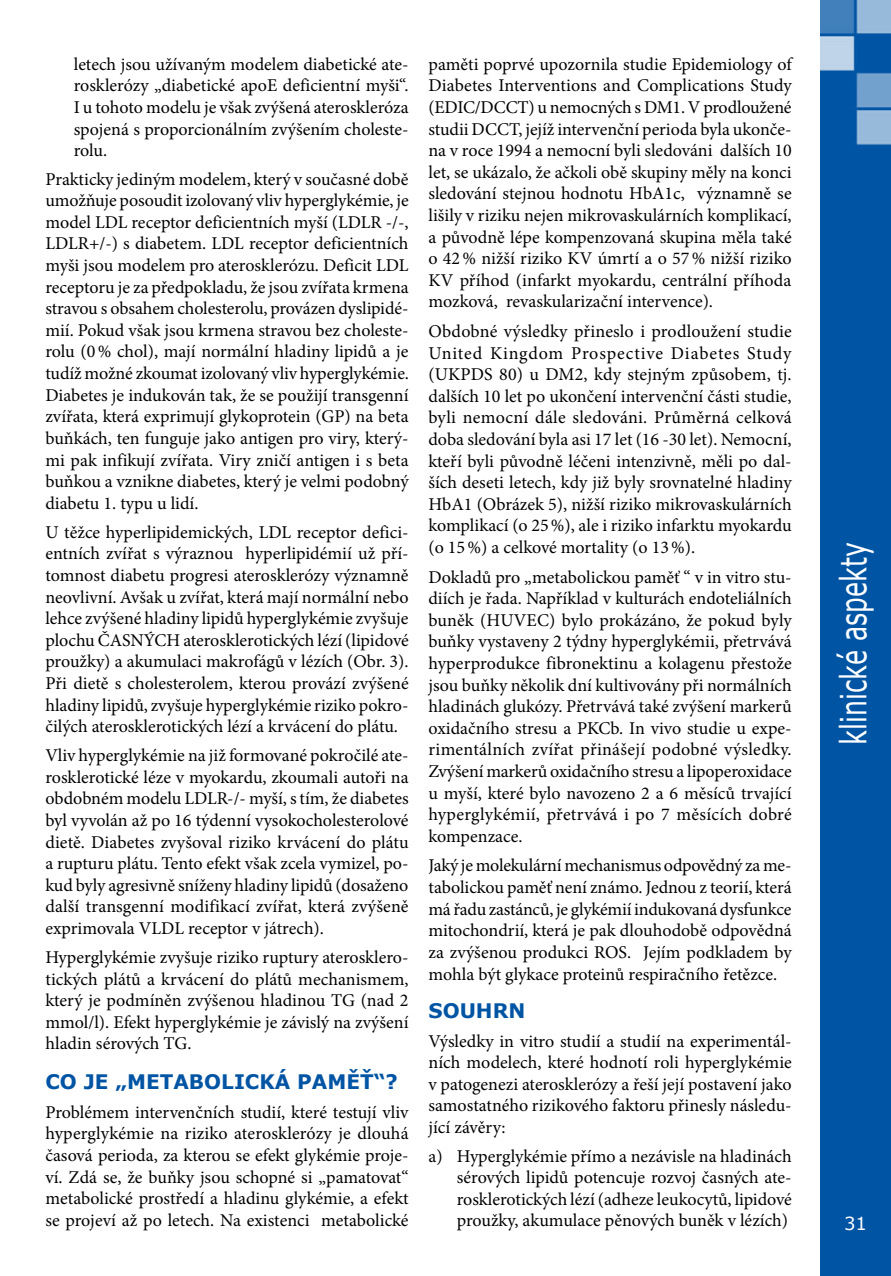
<style>
.page{position:relative;width:891px;height:1276px;background:#fff}
.page>*{position:absolute;margin:0;border:0;box-sizing:border-box;transform-origin:0 0}
.t1{font:36px "Verdana";color:#fff;scale:.7 1}
.t2{font:700 20px "Verdana";color:#0054a4}
.t3{font:18px/21.6px "Minion Pro";color:#000;text-align:justify}
.t4{font:18px "Verdana";color:#fff}
</style>
<div class="page">
<div style="left:820px;top:0;width:70px;height:1276px;background:#0054a4"></div>
<p class="t3" style="left:74px;top:53px;width:336px">letech jsou užívaným modelem diabetické ate&shy;rosklerózy „diabetické apoE deficientní myši“.<br>I u tohoto modelu je však zvýšená ateroskleróza spojená s proporcionálním zvýšením choleste&shy;rolu.</p>
<p class="t3" style="left:45px;top:168px;width:365px">Prakticky jediným modelem, který v současné době umožňuje posoudit izolovaný vliv hyperglykémie, je model LDL receptor deficientních myší (LDLR -/-, LDLR+/-) s diabetem. LDL receptor deficientních myši jsou modelem pro aterosklerózu. Deficit LDL receptoru je za předpokladu, že jsou zvířata krmena stravou s obsahem cholesterolu, provázen dyslipidé&shy;mií. Pokud však jsou krmena stravou bez choleste&shy;rolu (0% chol), mají normální hladiny lipidů a je tudíž možné zkoumat izolovaný vliv hyperglykémie.<br>Diabetes je indukován tak, že se použijí transgenní zvířata, která exprimují glykoprotein (GP) na beta buňkách, ten funguje jako antigen pro viry, který&shy;mi pak infikují zvířata. Viry zničí antigen i s beta buňkou a vznikne diabetes, který je velmi podobný diabetu 1. typu u lidí.</p>
<p class="t3" style="left:45px;top:521px;width:365px">U těžce hyperlipidemických, LDL receptor defici&shy;entních zvířat s výraznou hyperlipidémií už pří&shy;tomnost diabetu progresi aterosklerózy významně neovlivní. Avšak u zvířat, která mají normální nebo lehce zvýšené hladiny lipidů hyperglykémie zvyšuje plochu ČASNÝCH aterosklerotických lézí (lipidové proužky) a akumulaci makrofágů v lézích (Obr. 3).<br>Při dietě s cholesterolem, kterou provází zvýšené hladiny lipidů, zvyšuje hyperglykémie riziko pokro&shy;čilých aterosklerotických lézí a krvácení do plátu.</p>
<p class="t3" style="left:45px;top:744px;width:364px">Vliv hyperglykémie na již formované pokročilé ate&shy;rosklerotické léze v myokardu, zkoumali autoři na obdobném modelu LDLR-/- myší, s tím, že diabetes byl vyvolán až po 16 týdenní vysokocholesterolové dietě. Diabetes zvyšoval riziko krvácení do plátu a rupturu plátu. Tento efekt však zcela vymizel, po&shy;kud byly agresivně sníženy hladiny lipidů (dosaženo další transgenní modifikací zvířat, která zvýšeně exprimovala VLDL receptor v játrech).</p>
<p class="t3" style="left:45px;top:946px;width:364px">Hyperglykémie zvyšuje riziko ruptury aterosklero&shy;tických plátů a krvácení do plátů mechanismem, který je podmíněn zvýšenou hladinou TG (nad 2 mmol/l). Efekt hyperglykémie je závislý na zvýšení hladin sérových TG.</p>
<p class="t2" style="left:45px;top:1069px;width:98px">CO JE „META</p>
<p class="t2" style="left:189px;top:1069px;width:101px">BOLICKÁPAM</p>
<p class="t2" style="left:346px;top:1069px;width:53px">ĚŤ“?</p>
<p class="t3" style="left:45px;top:1101px;width:364px">Problémem intervenčních studií, které testují vliv hyperglykémie na riziko aterosklerózy je dlouhá časová perioda, za kterou se efekt glykémie proje&shy;ví. Zdá se, že buňky jsou schopné si „pamatovat“ metabolické prostředí a hladinu glykémie, a efekt se projeví až po letech. Na existenci metabolické</p>
<p class="t3" style="left:428px;top:53px;width:365px">paměti poprvé upozornila studie Epidemiology of Diabetes Interventions and Complications Study (EDIC/DCCT) u nemocných s DM1. V prodloužené studii DCCT, jejíž intervenční perioda byla ukonče&shy;na v roce 1994 a nemocní byli sledováni dalších 10 let, se ukázalo, že ačkoli obě skupiny měly na konci sledování stejnou hodnotu HbA1c, významně se lišily v riziku nejen mikrovaskulárních komplikací, a původně lépe kompenzovaná skupina měla také o 42% nižší riziko KV úmrtí a o 57% nižší riziko KV příhod (infarkt myokardu, centrální příhoda mozková, revaskularizační intervence).</p>
<p class="t3" style="left:428px;top:320px;width:365px">Obdobné výsledky přineslo i prodloužení studie United Kingdom Prospective Diabetes Study (UKPDS 80) u DM2, kdy stejným způsobem, tj. dalších 10 let po ukončení intervenční části studie, byli nemocní dále sledováni. Průměrná celková doba sledování byla asi 17 let (16 -30 let). Nemocní, kteří byli původně léčeni intenzivně, měli po dal&shy;ších deseti letech, kdy již byly srovnatelné hladiny HbA1 (Obrázek 5), nižší riziko mikrovaskulárních komplikací (o 25%), ale i riziko infarktu myokardu (o 15%) a celkové mortality (o 13%).</p>
<p class="t3" style="left:428px;top:566px;width:365px">Dokladů pro „metabolickou paměť “ v in vitro stu&shy;diích je řada. Například v kulturách endoteliálních buněk (HUVEC) bylo prokázáno, že pokud byly buňky vystaveny 2 týdny hyperglykémii, přetrvává hyperprodukce fibronektinu a kolagenu přestože jsou buňky několik dní kultivovány při normálních hladinách glukózy. Přetrvává také zvýšení markerů oxidačního stresu a PKCb. In vivo studie u expe&shy;rimentálních zvířat přinášejí podobné výsledky.<br>Zvýšení markerů oxidačního stresu a lipoperoxidace u myší, které bylo navozeno 2 a 6 měsíců trvající hyperglykémií, přetrvává i po 7 měsících dobré kompenzace.</p>
<p class="t3" style="left:428px;top:855px;width:364px">Jaký je molekulární mechanismus odpovědný za me&shy;tabolickou paměť není známo. Jednou z teorií, která má řadu zastánců, je glykémií indukovaná dysfunkce mitochondrií, která je pak dlouhodobě odpovědná za zvýšenou produkci ROS. Jejím podkladem by mohla být glykace proteinů respiračního řetězce.</p>
<p class="t2" style="left:428px;top:998px;width:80px">SOUHRN</p>
<p class="t3" style="left:428px;top:1030px;width:365px">Výsledky in vitro studií a studií na experimentál&shy;ních modelech, které hodnotí roli hyperglykémie v patogenezi aterosklerózy a řeší její postavení jako samostatného rizikového faktoru přinesly následu&shy;jící závěry:</p>
<p class="t3" style="left:456px;top:1145px;width:336px;text-indent:-28px">a) Hyperglykémie přímo a nezávisle na hladinách sérových lipidů potencuje rozvoj časných ate&shy;rosklerotických lézí (adheze leukocytů, lipidové proužky, akumulace pěnových buněk v lézích)</p>
<h1 class="t1" style="left:830px;top:745px;width:290px;rotate:-90deg">klinické aspekty</h1>
<p class="t4" style="left:843px;top:1211px;width:24px">31</p>
</div>
